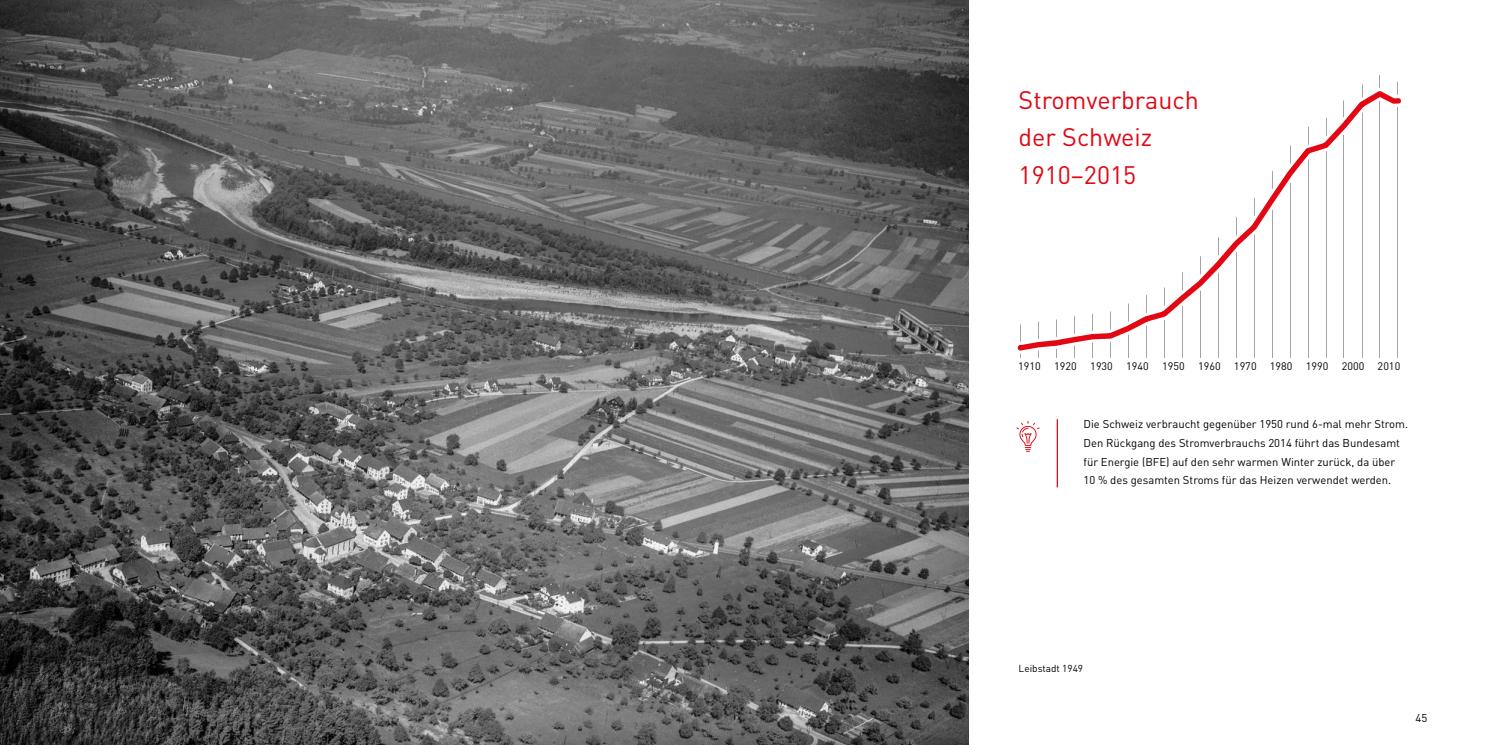
<style>
.page{position:relative;width:1489px;height:745px;background:#fff}
.page>*{position:absolute;margin:0;border:0;box-sizing:border-box;transform-origin:0 0}
.t1{font:25px/37.5px "DIN Pro";color:#e30613}
.t2{font:11.25px/18.8px "DIN Pro";color:#000}
.t3{font:10.75px "DIN Pro";letter-spacing:.01em;color:#000}
.t4{font:10px "DIN Pro";color:#000}
</style>
<div class="page">
<svg style="left:1017px;top:75px;width:384px;height:283px"></svg>
<img style="left:0;top:0;width:968px;height:744px">
<svg style="left:1016px;top:421px;width:23px;height:30px"></svg>
<hr style="left:1056px;top:419px;width:1px;height:68px;background:#e30613">
<h1 class="t1" style="left:1018px;top:80px;width:181px">Stromverbrauch der Schweiz<br>1910–2015</h1>
<p class="t3" style="left:1018px;top:359px;width:383px">1910 1920 1930 1940 1950 1960 1970 1980 1990 2000 2010</p>
<p class="t2" style="left:1083px;top:414px;width:326px">Die Schweiz verbraucht gegenüber 1950 rund 6-mal mehr Strom.<br>Den Rückgang des Stromverbrauchs 2014 führt das Bundesamt für Energie (BFE) auf den sehr warmen Winter zurück, da über 10 % des gesamten Stroms für das Heizen verwendet werden.</p>
<p class="t4" style="left:1018px;top:661px;width:66px">Leibstadt 1949</p>
<p class="t2" style="left:1415px;top:708px;width:13px">45</p>
</div>
